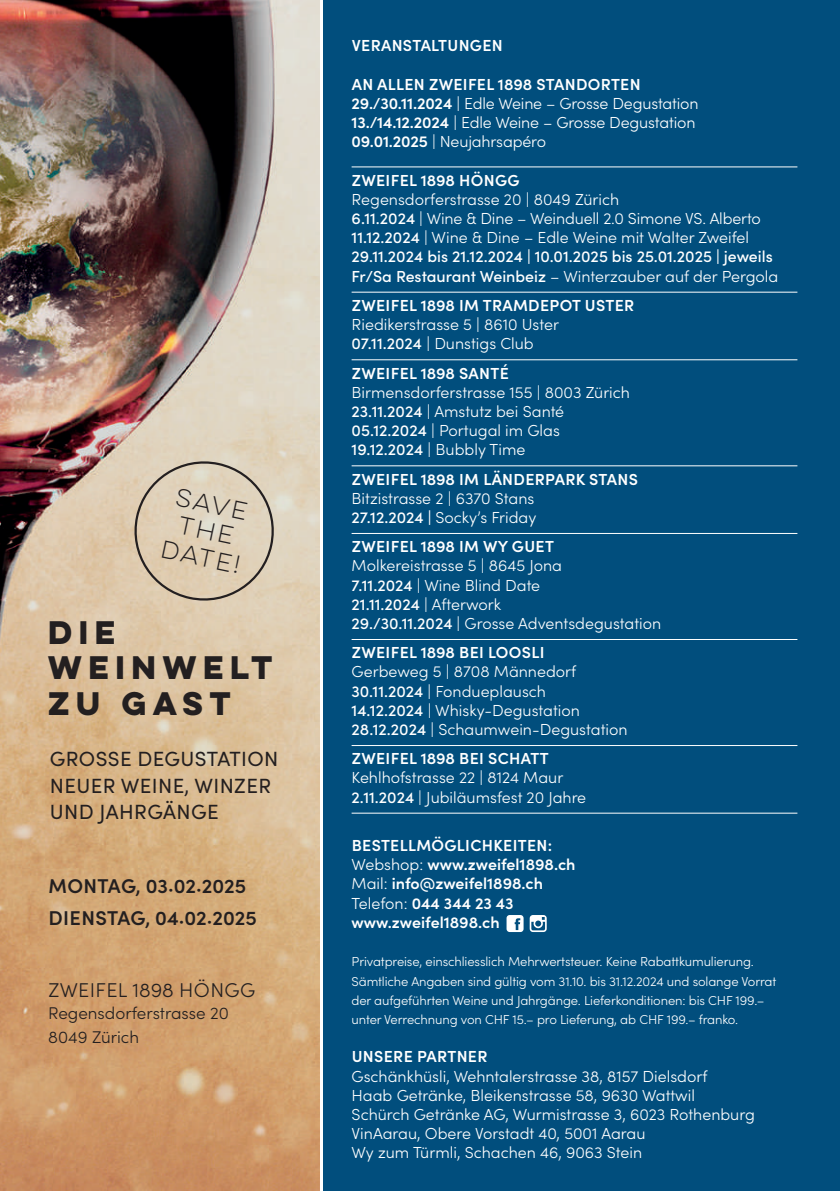
<style>
.page{position:relative;width:840px;height:1191px;background:#fff}
.page>*{position:absolute;margin:0;border:0;box-sizing:border-box;transform-origin:0 0}
.t1{font:700 29.2px/35.6px "Lulo Clean One";color:#231f20}
.t2{font:22.4px/26.8px "Lulo Clean One";color:#231f20;text-align:center}
.t3{font:20.6px/26.8px "Sofia Pro";letter-spacing:.02em;color:#231f20}
.t4{font:600 20px/32px "Sofia Pro";color:#231f20}
.t5{font:300 20px "Sofia Pro";letter-spacing:.02em;color:#231f20}
.t6{font:300 17px/24px "Sofia Pro";color:#231f20}
.t7{font:300 16px/19.2px "Sofia Pro";color:#fff}
.t8{font:600 16px "Sofia Pro";letter-spacing:.02em;color:#fff}
.t9{font:600 16px/19.2px "Sofia Pro";color:#fff}
.t10{font:300 13px/19.2px "Sofia Pro";letter-spacing:-.01em;color:#fff}
.s1{font-weight:600}
.s2{font-weight:500}
.s3{font-weight:300}
</style>
<div class="page">
<div style="left:323px;top:0;width:516px;height:1191px;background:#014e7d"></div>
<hr style="left:351px;top:166px;width:446px;height:1px;background:#fff">
<hr style="left:351px;top:292px;width:446px;height:1px;background:#fff">
<hr style="left:351px;top:359px;width:446px;height:1px;background:#fff">
<hr style="left:351px;top:465px;width:446px;height:1px;background:#fff">
<hr style="left:351px;top:533px;width:446px;height:1px;background:#fff">
<hr style="left:351px;top:639px;width:446px;height:1px;background:#fff">
<hr style="left:351px;top:745px;width:446px;height:1px;background:#fff">
<hr style="left:351px;top:812px;width:446px;height:1px;background:#fff">
<svg style="left:506px;top:915px;width:17px;height:17px"></svg>
<svg style="left:529px;top:915px;width:17px;height:17px"></svg>
<img style="left:0;top:0;width:319px;height:1191px">
<svg style="left:126px;top:453px;width:155px;height:153px;background:#d6c8b1"></svg>
<h2 class="t2" style="left:175px;top:483px;width:86px;rotate:12deg">SAVE<br>THE<br>DATE!</h2>
<h1 class="t1" style="left:48px;top:613px;width:232px">DIE<br>WEINWELT<br>ZU GAST</h1>
<p class="t3" style="left:50px;top:744px;width:230px">GROSSE DEGUSTATION<br>NEUER WEINE, WINZER<br>UND JAHRGÄNGE</p>
<p class="t4" style="left:48px;top:868px;width:210px">MONTAG, 03.02.2025<br>DIENSTAG, 04.02.2025</p>
<p class="t5" style="left:48px;top:975px;width:208px">ZWEIFEL 1898 HÖNGG</p>
<p class="t6" style="left:48px;top:999px;width:182px">Regensdorferstrasse 20<br>8049 Zürich</p>
<p class="t8" style="left:351px;top:33px;width:152px">VERANSTALTUNGEN</p>
<p class="t7" style="left:351px;top:73px;width:348px"><span class="s1">AN ALLEN ZWEIFEL 1898 STANDORTEN 29./30.11.2024</span> | Edle Weine – Grosse Degustation <span class="s1">13./14.12.2024</span> | Edle Weine – Grosse Degustation <span class="s1">09.01.2025</span> | Neujahrsapéro</p>
<p class="t8" style="left:351px;top:168px;width:169px">ZWEIFEL 1898 HÖNGG</p>
<p class="t7" style="left:351px;top:189px;width:428px">Regensdorferstrasse 20 | 8049 Zürich<br><span class="s2">6.11.2024</span> | Wine &amp; Dine – Weinduell 2.0 Simone VS. Alberto <span class="s2">11.12.2024</span> | Wine &amp; Dine – Edle Weine mit Walter Zweifel <span class="s2">29.11.2024 bis 21.12.2024 | 10.01.2025 bis 25.01.2025 | jeweils Fr/Sa Restaurant Weinbeiz</span> – Winterzauber auf der Pergola</p>
<p class="t8" style="left:351px;top:293px;width:284px">ZWEIFEL 1898 IM TRAMDEPOT USTER</p>
<p class="t7" style="left:351px;top:314px;width:209px">Riedikerstrasse 5 | 8610 Uster<br><span class="s2">07.11.2024</span> | Dunstigs Club</p>
<p class="t8" style="left:351px;top:361px;width:158px">ZWEIFEL 1898 SANTÉ</p>
<p class="t7" style="left:351px;top:381px;width:280px">Birmensdorferstrasse 155 | 8003 Zürich<br><span class="s2">23.11.2024</span> | Amstutz bei Santé<br><span class="s2">05.12.2024</span> | Portugal im Glas<br><span class="s2">19.12.2024</span> | Bubbly Time</p>
<p class="t8" style="left:351px;top:467px;width:287px">ZWEIFEL 1898 IM LÄNDERPARK STANS</p>
<p class="t7" style="left:351px;top:487px;width:186px">Bitzistrasse 2 | 6370 Stans<br><span class="s2">27.12.2024 |</span> Socky’s Friday</p>
<p class="t8" style="left:351px;top:534px;width:203px">ZWEIFEL 1898 IM WY GUET</p>
<p class="t7" style="left:351px;top:555px;width:311px">Molkereistrasse 5 | 8645 Jona<br><span class="s2">7.11.2024</span> | Wine Blind Date<br><span class="s2">21.11.2024</span> | Afterwork<br><span class="s2">29./30.11.2024</span> | Grosse Adventsdegustation</p>
<p class="t8" style="left:351px;top:640px;width:194px">ZWEIFEL 1898 BEI LOOSLI</p>
<p class="t7" style="left:351px;top:661px;width:277px">Gerbeweg 5 | 8708 Männedorf<br><span class="s2">30.11.2024</span> | Fondueplausch<br><span class="s2">14.12.2024</span> | Whisky-Degustation<br><span class="s2">28.12.2024</span> | Schaumwein-Degustation</p>
<p class="t8" style="left:351px;top:746px;width:198px">ZWEIFEL 1898 BEI SCHATT</p>
<p class="t7" style="left:351px;top:767px;width:236px">Kehlhofstrasse 22 | 8124 Maur<br><span class="s2">2.11.2024</span> | Jubiläumsfest 20 Jahre</p>
<p class="t9" style="left:351px;top:834px;width:225px">BESTELLMÖGLICHKEITEN:<br><span class="s3">Webshop:</span> www.zweifel1898.ch<br><span class="s3">Mail:</span> info@zweifel1898.ch<br><span class="s3">Telefon:</span> 044 344 23 43 www.zweifel1898.ch</p>
<p class="t10" style="left:351px;top:951px;width:426px">Privatpreise, einschliesslich Mehrwertsteuer. Keine Rabattkumulierung.<br>Sämtliche Angaben sind gültig vom 31.10. bis 31.12.2024 und solange Vorrat der aufgeführten Weine und Jahrgänge. Lieferkonditionen: bis CHF 199.– unter Verrechnung von CHF 15.– pro Lieferung, ab CHF 199.– franko.</p>
<p class="t8" style="left:351px;top:1044px;width:137px">UNSERE PARTNER</p>
<p class="t7" style="left:351px;top:1065px;width:404px">Gschänkhüsli, Wehntalerstrasse 38, 8157 Dielsdorf<br>Haab Getränke, Bleikenstrasse 58, 9630 Wattwil Schürch Getränke AG, Wurmistrasse 3, 6023 Rothenburg VinAarau, Obere Vorstadt 40, 5001 Aarau<br>Wy zum Türmli, Schachen 46, 9063 Stein</p>
</div>
